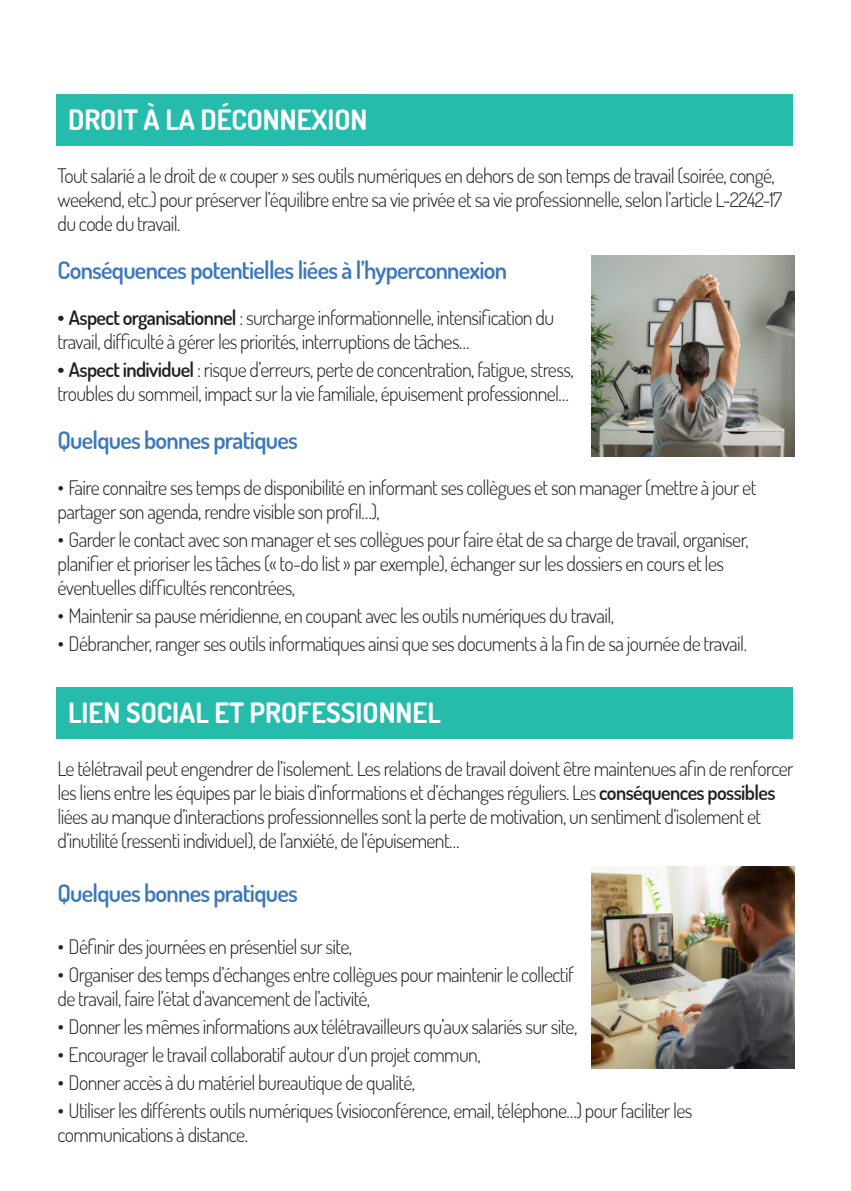
<style>
.page{position:relative;width:851px;height:1191px;background:#fff}
.page>*{position:absolute;margin:0;border:0;box-sizing:border-box;transform-origin:0 0}
.t1{font:700 28px "Dosis";color:#fff}
.t2{font:600 24px "Dosis";letter-spacing:-.03em;color:#3977bc}
.t3{font:300 20px/24px "Dosis";letter-spacing:-.03em;color:#231f20}
.s1{font-weight:600;font-size:22px}
.s2{font-weight:600}
.s3{font-size:22px}
</style>
<div class="page">
<div style="left:57px;top:94px;width:735px;height:51px;background:#25bcac"></div>
<div style="left:57px;top:687px;width:735px;height:51px;background:#25bcac"></div>
<img style="left:591px;top:255px;width:203px;height:201px">
<img style="left:591px;top:866px;width:203px;height:202px">
<h1 class="t1" style="left:68px;top:109px;width:301px">DROIT À LA DÉCONNEXION</h1>
<p class="t3" style="left:57px;top:165px;width:726px">Tout salarié a le droit de « couper » ses outils numériques en dehors de son temps de travail (soirée, congé, weekend, etc.) pour préserver l’équilibre entre sa vie privée et sa vie professionnelle, selon l’article L-2242-17 du code du travail.</p>
<p class="t2" style="left:57px;top:261px;width:451px">Conséquences potentielles liées à l’hyperconnexion</p>
<p class="t3" style="left:57px;top:305px;width:498px"><span class="s1">•</span> <span class="s2">Aspect organisationnel</span> : surcharge informationnelle, intensification du travail, difficulté à gérer les priorités, interruptions de tâches…</p>
<p class="t3" style="left:57px;top:359px;width:517px"><span class="s1">•</span> <span class="s2">Aspect individuel</span> : risque d’erreurs, perte de concentration, fatigue, stress, troubles du sommeil, impact sur la vie familiale, épuisement professionnel…</p>
<p class="t2" style="left:57px;top:431px;width:242px">Quelques bonnes pratiques</p>
<p class="t3" style="left:57px;top:477px;width:700px"><span class="s3">•</span> Faire connaitre ses temps de disponibilité en informant ses collègues et son manager (mettre à jour et partager son agenda, rendre visible son profil…),</p>
<p class="t3" style="left:57px;top:529px;width:692px"><span class="s3">•</span> Garder le contact avec son manager et ses collègues pour faire état de sa charge de travail, organiser, planifier et prioriser les tâches (« to-do list » par exemple), échanger sur les dossiers en cours et les éventuelles difficultés rencontrées,</p>
<p class="t3" style="left:57px;top:605px;width:558px"><span class="s3">•</span> Maintenir sa pause méridienne, en coupant avec les outils numériques du travail,</p>
<p class="t3" style="left:57px;top:631px;width:691px"><span class="s3">•</span> Débrancher, ranger ses outils informatiques ainsi que ses documents à la fin de sa journée de travail.</p>
<h1 class="t1" style="left:68px;top:702px;width:374px">LIEN SOCIAL ET PROFESSIONNEL</h1>
<p class="t3" style="left:57px;top:755px;width:737px">Le télétravail peut engendrer de l’isolement. Les relations de travail doivent être maintenues afin de renforcer les liens entre les équipes par le biais d’informations et d’échanges réguliers. Les <span class="s2">conséquences possibles </span>liées au manque d’interactions professionnelles sont la perte de motivation, un sentiment d’isolement et d’inutilité (ressenti individuel), de l’anxiété, de l’épuisement…</p>
<p class="t2" style="left:57px;top:883px;width:242px">Quelques bonnes pratiques</p>
<p class="t3" style="left:57px;top:933px;width:296px"><span class="s3">•</span> Définir des journées en présentiel sur site,</p>
<p class="t3" style="left:57px;top:964px;width:518px"><span class="s3">•</span> Organiser des temps d’échanges entre collègues pour maintenir le collectif de travail, faire l’état d’avancement de l’activité,</p>
<p class="t3" style="left:57px;top:1013px;width:521px"><span class="s3">•</span> Donner les mêmes informations aux télétravailleurs qu’aux salariés sur site,</p>
<p class="t3" style="left:57px;top:1044px;width:425px"><span class="s3">•</span> Encourager le travail collaboratif autour d’un projet commun,</p>
<p class="t3" style="left:57px;top:1072px;width:359px"><span class="s3">•</span> Donner accès à du matériel bureautique de qualité,</p>
<p class="t3" style="left:57px;top:1097px;width:636px"><span class="s3">•</span> Utiliser les différents outils numériques (visioconférence, email, téléphone…) pour faciliter les communications à distance.</p>
</div>
